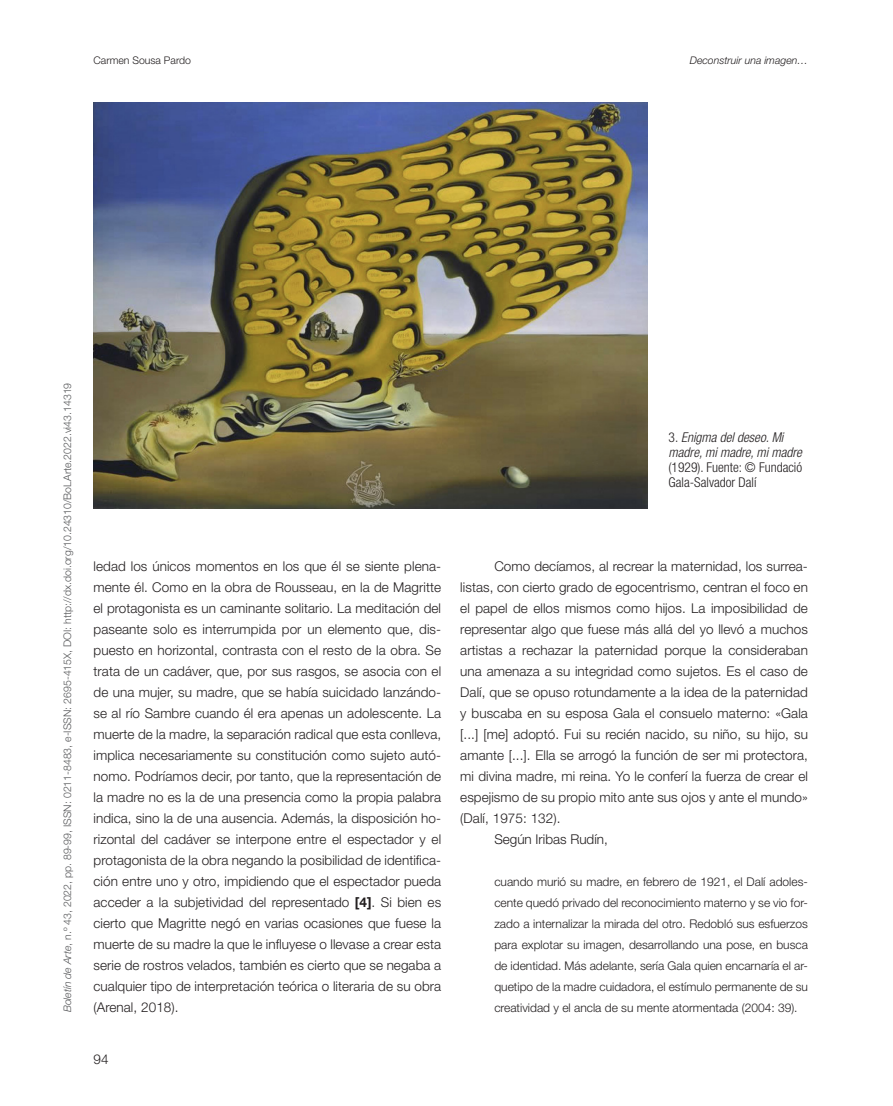
<style>
.page{position:relative;width:893px;height:1106px;background:#fff}
.page>*{position:absolute;margin:0;border:0;box-sizing:border-box;transform-origin:0 0}
.t1{font:300 13.5px/21px "Helvetica Neue LT Std";letter-spacing:.005em;color:#231f20;text-align:justify}
.t2{font:italic 300 condensed 13.5px/15px "Helvetica Neue LT Std";color:#231f20}
.t3{font:300 condensed 13.5px/15px "Helvetica Neue LT Std";color:#231f20}
.t4{font:300 12px/21px "Helvetica Neue LT Std";color:#231f20;text-align:justify}
.t5{font:300 10.5px "Helvetica Neue LT Std";color:#57585a}
.t6{font:italic 300 10.5px "Helvetica Neue LT Std";color:#231f20}
.t7{font:300 10.5px "Helvetica Neue LT Std";color:#231f20}
.s1{font-style:italic}
.s2{font-style:normal}
.s3{font-weight:700}
</style>
<div class="page">
<img style="left:94px;top:102px;width:553px;height:406px">
<p class="t7" style="left:94px;top:54px;width:99px">Carmen Sousa Pardo</p>
<p class="t6" style="left:690px;top:54px;width:120px">Deconstruir una imagen…</p>
<p class="t5" style="left:61px;top:1012px;width:631px;rotate:-90deg"><span class="s1">Boletín de Arte</span>, n.º 43, 2022, pp. 89-99, ISSN: 0211-8483, e-ISSN: 2695-415X, DOI: http://dx.doi.org/10.24310/BoLArte.2022.vi43.14319</p>
<p class="t2" style="left:669px;top:430px;width:135px"><span class="s2">3.</span> Enigma del deseo. Mi madre, mi madre, mi madre</p>
<p class="t3" style="left:669px;top:459px;width:135px">(1929). Fuente: © Fundació<br>Gala-Salvador Dalí</p>
<p class="t1" style="left:94px;top:555px;width:349px">ledad los únicos momentos en los que él se siente plena&shy;mente él. Como en la obra de Rousseau, en la de Magritte el protagonista es un caminante solitario. La meditación del paseante solo es interrumpida por un elemento que, dis&shy;puesto en horizontal, contrasta con el resto de la obra. Se trata de un cadáver, que, por sus rasgos, se asocia con el de una mujer, su madre, que se había suicidado lanzándo&shy;se al río Sambre cuando él era apenas un adolescente. La muerte de la madre, la separación radical que esta conlleva, implica necesariamente su constitución como sujeto autó&shy;nomo. Podríamos decir, por tanto, que la representación de la madre no es la de una presencia como la propia palabra indica, sino la de una ausencia. Además, la disposición ho&shy;rizontal del cadáver se interpone entre el espectador y el protagonista de la obra negando la posibilidad de identifica&shy;ción entre uno y otro, impidiendo que el espectador pueda acceder a la subjetividad del representado <span class="s3">[4]</span>. Si bien es cierto que Magritte negó en varias ocasiones que fuese la muerte de su madre la que le influyese o llevase a crear esta serie de rostros velados, también es cierto que se negaba a cualquier tipo de interpretación teórica o literaria de su obra (Arenal, 2018).</p>
<p class="t1" style="left:494px;top:555px;width:315px">Como decíamos, al recrear la maternidad, los surrea-</p>
<p class="t1" style="left:460px;top:576px;width:349px">listas, con cierto grado de egocentrismo, centran el foco en</p>
<p class="t1" style="left:460px;top:597px;width:349px">el papel de ellos mismos como hijos. La imposibilidad de</p>
<p class="t1" style="left:460px;top:618px;width:349px">representar algo que fuese más allá del yo llevó a muchos</p>
<p class="t1" style="left:460px;top:639px;width:349px">artistas a rechazar la paternidad porque la consideraban</p>
<p class="t1" style="left:460px;top:660px;width:349px">una amenaza a su integridad como sujetos. Es el caso de</p>
<p class="t1" style="left:460px;top:681px;width:349px">Dalí, que se opuso rotundamente a la idea de la paternidad</p>
<p class="t1" style="left:460px;top:702px;width:349px">y buscaba en su esposa Gala el consuelo materno: «Gala</p>
<p class="t1" style="left:460px;top:723px;width:349px">[...] [me] adoptó. Fui su recién nacido, su niño, su hijo, su</p>
<p class="t1" style="left:460px;top:744px;width:349px">amante [...]. Ella se arrogó la función de ser mi protectora,</p>
<p class="t1" style="left:460px;top:765px;width:349px">mi divina madre, mi reina. Yo le conferí la fuerza de crear el</p>
<p class="t1" style="left:460px;top:786px;width:349px">espejismo de su propio mito ante sus ojos y ante el mundo»</p>
<p class="t1" style="left:460px;top:807px;width:102px">(Dalí, 1975: 132).</p>
<p class="t1" style="left:494px;top:828px;width:115px">Según Iribas Rudín,</p>
<p class="t4" style="left:494px;top:871px;width:315px">cuando murió su madre, en febrero de 1921, el Dalí adoles&shy;cente quedó privado del reconocimiento materno y se vio for&shy;zado a internalizar la mirada del otro. Redobló sus esfuerzos para explotar su imagen, desarrollando una pose, en busca de identidad. Más adelante, sería Gala quien encarnaría el ar&shy;quetipo de la madre cuidadora, el estímulo permanente de su creatividad y el ancla de su mente atormentada (2004: 39).</p>
<p class="t1" style="left:94px;top:1048px;width:17px">94</p>
</div>
